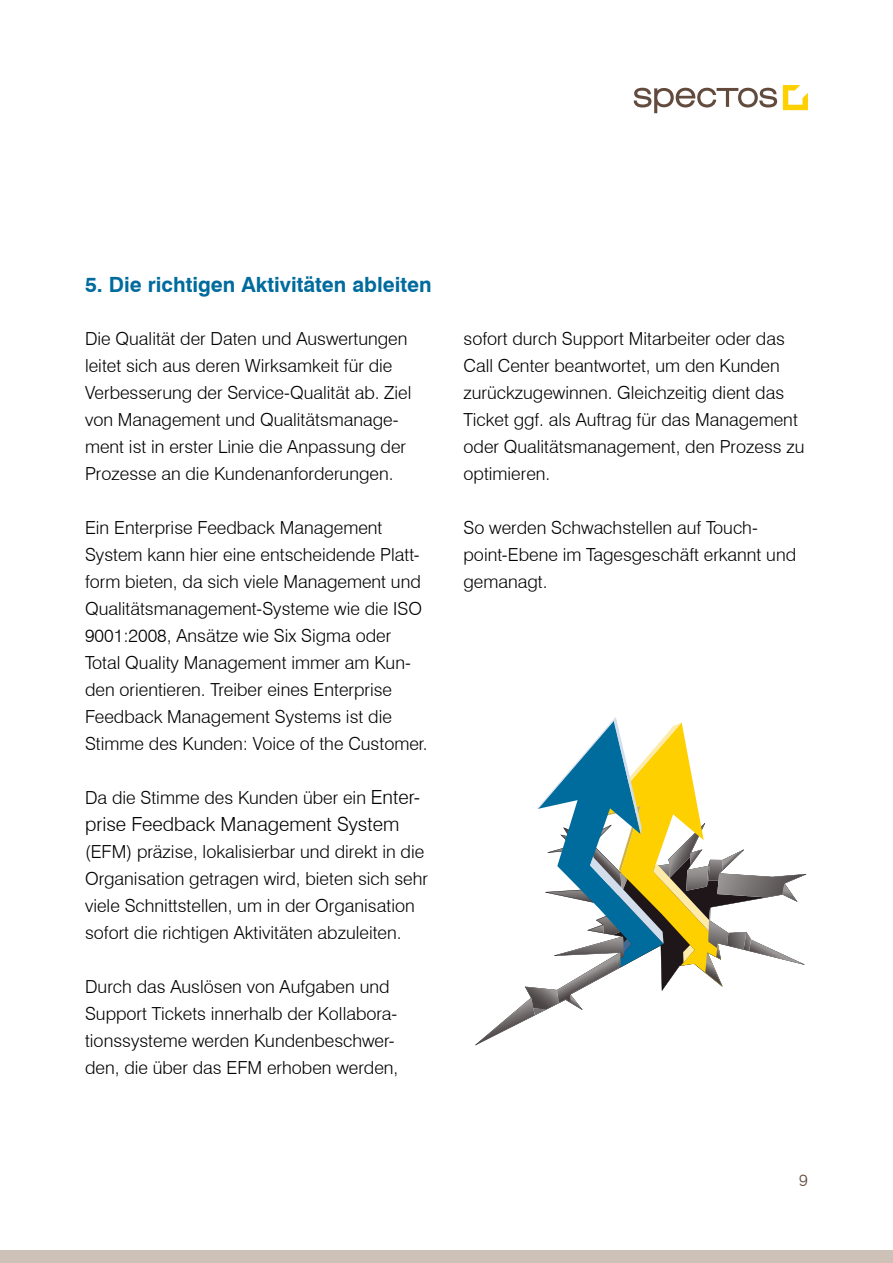
<style>
.page{position:relative;width:893px;height:1263px;background:#fff}
.page>*{position:absolute;margin:0;border:0;box-sizing:border-box;transform-origin:0 0}
.t1{font:700 21px "Swiss 721 BT";color:#006b9d}
.t2{font:300 19.5px "Swiss 721 BT";color:#000}
.t3{font:300 18px/27px "Swiss 721 BT";color:#000}
.t4{font:300 16.5px "Swiss 721 BT";color:#624a3d}
.s1{font-size:19.5px}
</style>
<div class="page">
<div style="left:0;top:1250px;width:893px;height:13px;background:#cdc1b8"></div>
<svg style="left:634px;top:88px;width:143px;height:25px"></svg>
<svg style="left:783px;top:85px;width:25px;height:25px"></svg>
<svg style="left:476px;top:717px;width:330px;height:328px"></svg>
<p class="t1" style="left:85px;top:272px;width:348px">5. Die richtigen Aktivitäten ableiten</p>
<p class="t3" style="left:85px;top:325px;width:328px">Die Qualität der Daten und Auswertungen leitet sich aus deren Wirksamkeit für die Verbesserung der Service-Qualität ab. Ziel von Management und Qualitätsmanage&shy;ment ist in erster Linie die Anpassung der Prozesse an die Kundenanforderungen.</p>
<p class="t3" style="left:85px;top:514px;width:344px">Ein Enterprise Feedback Management System kann hier eine entscheidende Platt&shy;form bieten, da sich viele Management und Qualitätsmanagement-Systeme wie die ISO 9001:2008, Ansätze wie Six Sigma oder Total Quality Management immer am Kun&shy;den orientieren. Treiber eines Enterprise Feedback Management Systems ist die Stimme des Kunden: Voice of the Customer.</p>
<p class="t3" style="left:85px;top:784px;width:337px">Da die Stimme des Kunden über ein <span class="s1">Enter-</span></p>
<p class="t2" style="left:85px;top:813px;width:316px">prise Feedback Management System</p>
<p class="t3" style="left:85px;top:838px;width:344px">(EFM) präzise, lokalisierbar und direkt in die Organisation getragen wird, bieten sich sehr viele Schnittstellen, um in der Organisation sofort die richtigen Aktivitäten abzuleiten.</p>
<p class="t3" style="left:85px;top:973px;width:315px">Durch das Auslösen von Aufgaben und Support Tickets innerhalb der Kollabora&shy;tionssysteme werden Kundenbeschwer&shy;den, die über das EFM erhoben werden,</p>
<p class="t3" style="left:463px;top:325px;width:343px">sofort durch Support Mitarbeiter oder das Call Center beantwortet, um den Kunden zurückzugewinnen. Gleichzeitig dient das Ticket ggf. als Auftrag für das Management oder Qualitätsmanagement, den Prozess zu optimieren.</p>
<p class="t3" style="left:463px;top:514px;width:334px">So werden Schwachstellen auf Touch&shy;point-Ebene im Tagesgeschäft erkannt und gemanagt.</p>
<p class="t4" style="left:799px;top:1170px;width:10px">9</p>
</div>
